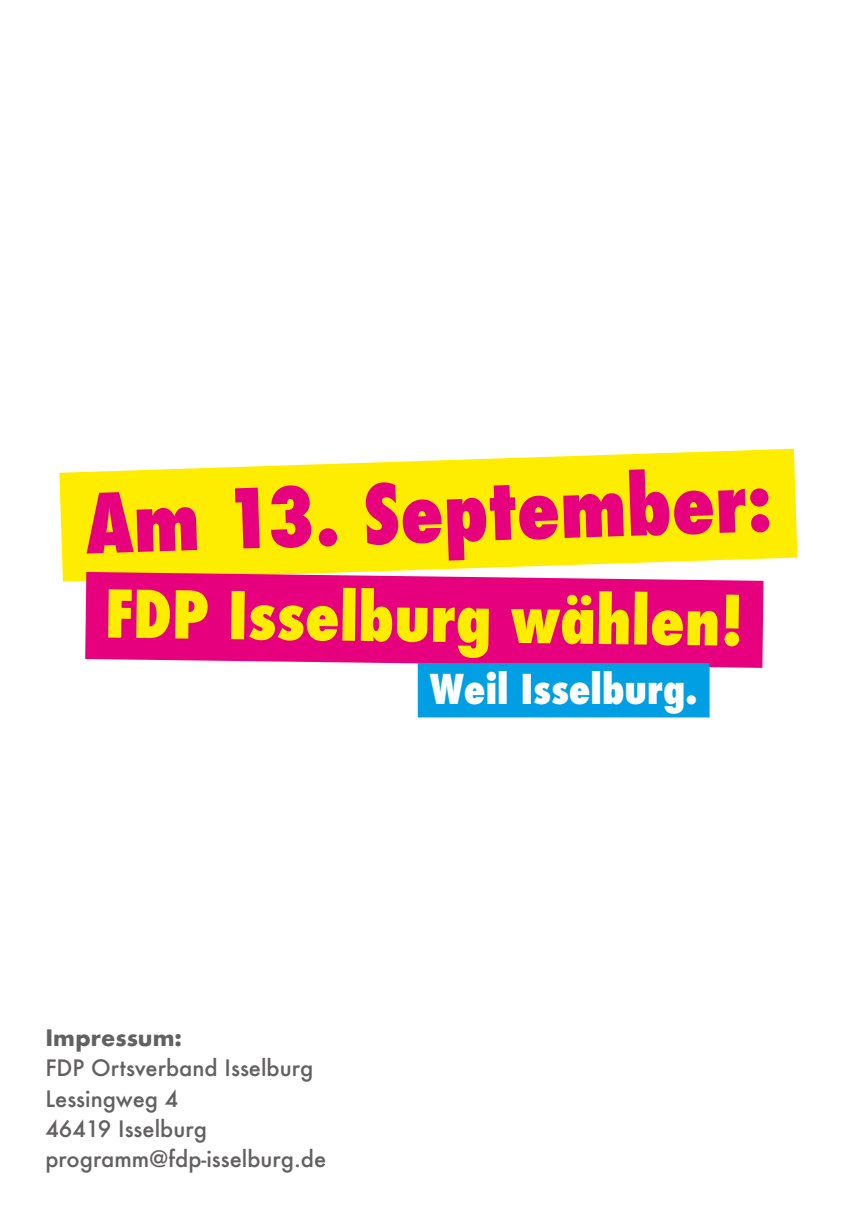
<style>
.page{position:relative;width:857px;height:1225px;background:#fff}
.page>*{position:absolute;margin:0;border:0;box-sizing:border-box;transform-origin:0 0}
.t1{font:800 condensed 80px "Futura";color:#e6007d}
.t2{font:800 condensed 64px "Futura";color:#ffed00}
.t3{font:800 condensed 40px "Futura";color:#fff}
.t4{font:500 22px/30px "Futura";color:#636061}
.t5{font:700 22px "Futura";color:#636061}
</style>
<div class="page">
<svg style="left:59px;top:448px;width:738px;height:79px"></svg>
<svg style="left:61px;top:527px;width:737px;height:185px"></svg>
<div style="left:417px;top:663px;width:292px;height:54px;background:#009fe3"></div>
<h1 class="t1" style="left:83px;top:470px;width:688px;rotate:-2deg">Am 13. September:</h1>
<h2 class="t2" style="left:106px;top:569px;width:640px;rotate:1deg">FDP Isselburg wählen!</h2>
<h3 class="t3" style="left:429px;top:662px;width:269px">Weil Isselburg.</h3>
<p class="t5" style="left:45px;top:1022px;width:138px">Impressum:</p>
<p class="t4" style="left:45px;top:1053px;width:282px">FDP Ortsverband Isselburg<br>Lessingweg 4<br>46419 Isselburg programm@fdp-isselburg.de</p>
</div>
